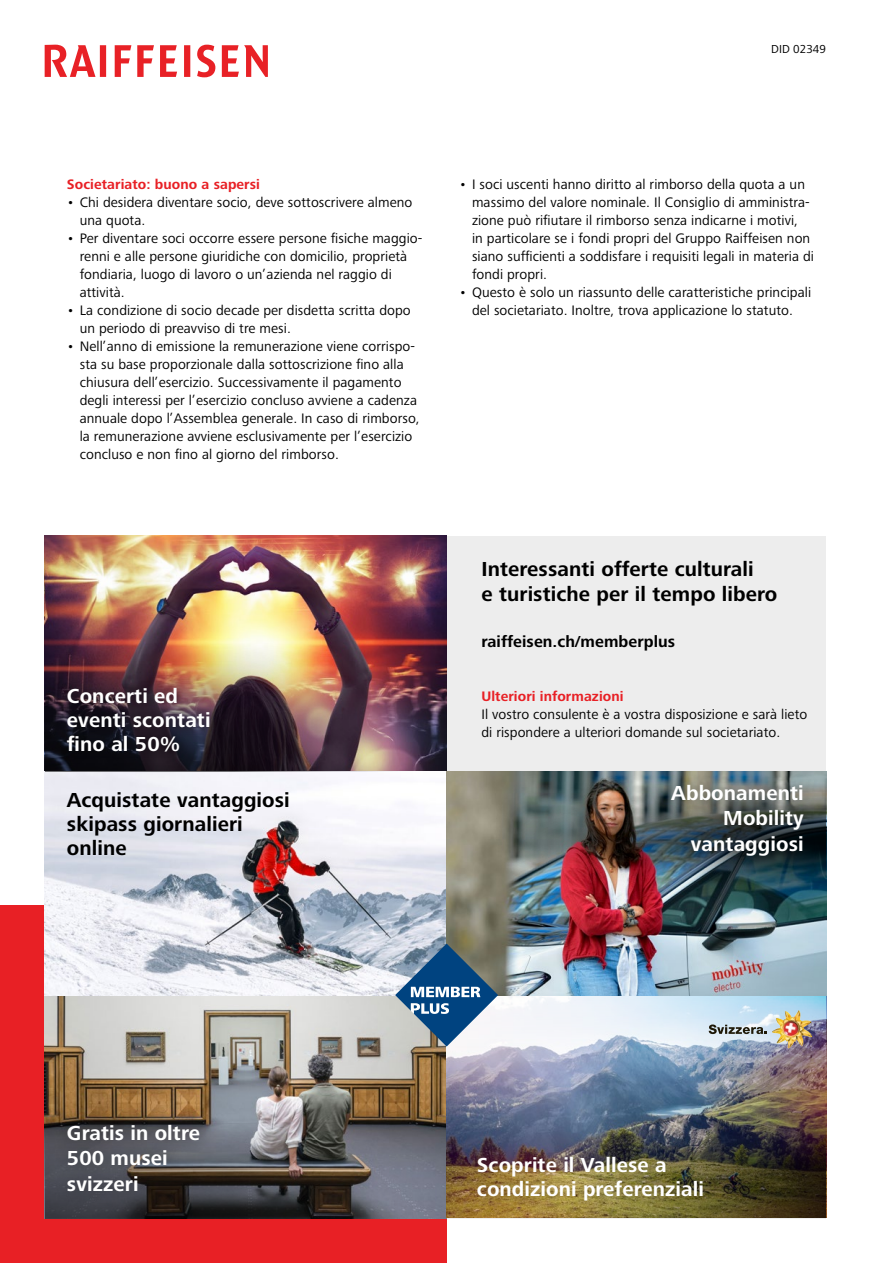
<style>
.page{position:relative;width:893px;height:1263px;background:#fff}
.page>*{position:absolute;margin:0;border:0;box-sizing:border-box;transform-origin:0 0}
.t1{font:700 21px/25.5px "Frutiger Next LTW1 G";letter-spacing:.005em;color:#fff}
.t2{font:700 21px/24px "Frutiger Next LTW1 G";letter-spacing:.005em;color:#000}
.t3{font:700 16.5px "Frutiger Next LTW1 G";letter-spacing:.005em;color:#000}
.t4{font:14.25px/18px "Frutiger Next LTW1 G";letter-spacing:.005em;color:#000}
.t5{font:700 14.25px "Frutiger Next LTW1 G";letter-spacing:.005em;color:#e82025}
.t6{font:12px "Frutiger Next LTW1 G";letter-spacing:.005em;color:#000}
</style>
<div class="page">
<svg style="left:45px;top:45px;width:223px;height:32px"></svg>
<div style="left:0;top:906px;width:446px;height:357px;background:#e82025"></div>
<div style="left:45px;top:536px;width:781px;height:682px;background:#ededed"></div>
<img style="left:45px;top:995px;width:781px;height:223px">
<img style="left:446px;top:995px;width:380px;height:100px">
<img style="left:45px;top:536px;width:401px;height:459px">
<img style="left:446px;top:891px;width:380px;height:104px">
<img style="left:45px;top:622px;width:401px;height:150px">
<img style="left:45px;top:1101px;width:401px;height:117px">
<svg style="left:431px;top:772px;width:395px;height:5px"></svg>
<svg style="left:395px;top:943px;width:103px;height:103px"></svg>
<img style="left:431px;top:777px;width:395px;height:114px">
<img style="left:524px;top:1101px;width:302px;height:117px">
<div style="left:58px;top:679px;width:161px;height:81px;background:#000;opacity:.35"></div>
<div style="left:54px;top:1112px;width:159px;height:92px;background:#000;opacity:.37"></div>
<div style="left:659px;top:771px;width:158px;height:98px;background:#000;opacity:.37"></div>
<svg style="left:709px;top:1024px;width:58px;height:10px"></svg>
<img style="left:772px;top:1010px;width:40px;height:38px">
<div style="left:464px;top:1144px;width:253px;height:69px;background:#000;opacity:.37"></div>
<p class="t6" style="left:771px;top:42px;width:56px">DID 02349</p>
<p class="t5" style="left:67px;top:176px;width:194px">Societariato: buono a sapersi</p>
<p class="t4" style="left:80px;top:194px;width:334px;text-indent:-13px">• Chi desidera diventare socio, deve sottoscrivere almeno una quota.</p>
<p class="t4" style="left:80px;top:230px;width:344px;text-indent:-13px">• Per diventare soci occorre essere persone fisiche maggio&shy;renni e alle persone giuridiche con domicilio, proprietà fondiaria, luogo di lavoro o un’azienda nel raggio di attività.</p>
<p class="t4" style="left:80px;top:302px;width:332px;text-indent:-13px">• La condizione di socio decade per disdetta scritta dopo un periodo di preavviso di tre mesi.</p>
<p class="t4" style="left:80px;top:338px;width:342px;text-indent:-13px">• Nell’anno di emissione la remunerazione viene corrispo&shy;sta su base proporzionale dalla sottoscrizione fino alla chiusura dell’esercizio. Successivamente il pagamento degli interessi per l’esercizio concluso avviene a cadenza annuale dopo l’Assemblea generale. In caso di rimborso, la remunerazione avviene esclusivamente per l’esercizio concluso e non fino al giorno del rimborso.</p>
<h1 class="t1" style="left:67px;top:684px;width:145px;line-height:24px">Concerti ed eventi scontati fino al 50%</h1>
<h1 class="t2" style="left:67px;top:789px;width:224px">Acquistate vantaggiosi skipass giornalieri online</h1>
<p class="t4" style="left:472px;top:176px;width:343px;text-indent:-13px">• I soci uscenti hanno diritto al rimborso della quota a un massimo del valore nominale. Il Consiglio di amministra&shy;zione può rifiutare il rimborso senza indicarne i motivi,<br>in particolare se i fondi propri del Gruppo Raiffeisen non siano sufficienti a soddisfare i requisiti legali in materia di fondi propri.</p>
<p class="t4" style="left:459px;top:284px;width:353px;text-align:center">• Questo è solo un riassunto delle caratteristiche principali del societariato. Inoltre, trova applicazione lo statuto.</p>
<h1 class="t2" style="left:481px;top:557px;width:297px;line-height:25.5px">Interessanti offerte culturali<br>e turistiche per il tempo libero</h1>
<p class="t3" style="left:481px;top:632px;width:195px">raiffeisen.ch/memberplus</p>
<p class="t5" style="left:481px;top:688px;width:144px">Ulteriori informazioni</p>
<p class="t4" style="left:481px;top:705px;width:327px">Il vostro consulente è a vostra disposizione e sarà lieto di rispondere a ulteriori domande sul societariato.</p>
<h1 class="t1" style="left:671px;top:781px;width:134px;text-align:right">Abbonamenti<br>Mobility vantaggiosi</h1>
<h1 class="t1" style="left:67px;top:1120px;width:134px">Gratis in oltre<br>500 musei svizzeri</h1>
<h1 class="t1" style="left:477px;top:1154px;width:228px;line-height:24px">Scoprite il Vallese a condizioni preferenziali</h1>
</div>
